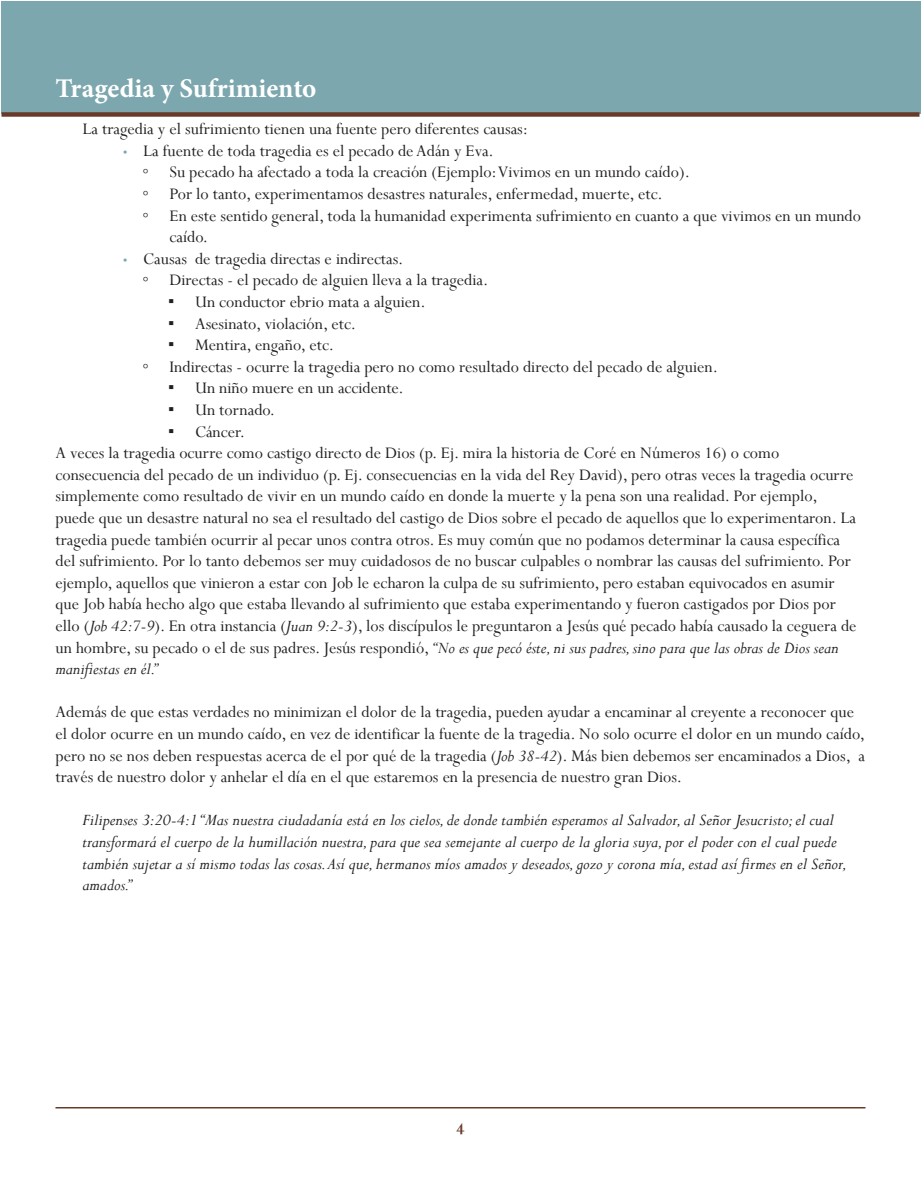
<style>
.page{position:relative;width:921px;height:1191px;background:#fff}
.page>*{position:absolute;margin:0;border:0;box-sizing:border-box;transform-origin:0 0}
.t1{font:700 27px "Minion Pro";color:#fff}
.Sub_Headers__A__B__C{font:18px/21.6px "Perpetua";color:#231f20}
.Scripture{font:italic 18px/21.6px "Perpetua";color:#231f20}
.t2{font:700 18px "Perpetua";color:#683a2a}
.s1{font-family:"Myriad Pro";font-size:15px;color:#7ca7ae}
.s2{font-family:"Times New Roman"}
.s3{font-style:italic}
</style>
<div class="page">
<div style="left:2px;top:2px;width:919px;height:112px;background:#7ca7ae"></div>
<hr style="left:56px;top:1107px;width:810px;height:1px;background:#683a2a">
<div style="left:2px;top:112px;width:918px;height:5px;background:#683a2a"></div>
<h1 class="t1" style="left:56px;top:69px;width:262px">Tragedia y Sufrimiento</h1>
<p class="Sub_Headers__A__B__C" style="left:82px;top:118px;width:447px">La tragedia y el sufrimiento tienen una fuente pero diferentes causas:</p>
<p class="Sub_Headers__A__B__C" style="left:123px;top:140px;width:372px"><span class="s1">•</span> La fuente de toda tragedia es el pecado de Adán y Eva.</p>
<p class="Sub_Headers__A__B__C" style="left:142px;top:161px;width:549px"><span class="s2">◦</span> Su pecado ha afectado a toda la creación (Ejemplo: Vivimos en un mundo caído).</p>
<p class="Sub_Headers__A__B__C" style="left:142px;top:183px;width:522px"><span class="s2">◦</span> Por lo tanto, experimentamos desastres naturales, enfermedad, muerte, etc.</p>
<p class="Sub_Headers__A__B__C" style="left:170px;top:204px;width:693px;text-indent:-27px"><span class="s2">◦</span> En este sentido general, toda la humanidad experimenta sufrimiento en cuanto a que vivimos en un mundo caído.</p>
<p class="Sub_Headers__A__B__C" style="left:123px;top:248px;width:282px"><span class="s1">•</span> Causas de tragedia directas e indirectas.</p>
<p class="Sub_Headers__A__B__C" style="left:142px;top:269px;width:347px"><span class="s2">◦</span> Directas - el pecado de alguien lleva a la tragedia.</p>
<p class="Sub_Headers__A__B__C" style="left:168px;top:291px;width:259px"><span class="s2">▪</span> Un conductor ebrio mata a alguien.</p>
<p class="Sub_Headers__A__B__C" style="left:168px;top:312px;width:190px"><span class="s2">▪</span> Asesinato, violación, etc.</p>
<p class="Sub_Headers__A__B__C" style="left:168px;top:334px;width:168px"><span class="s2">▪</span> Mentira, engaño, etc.</p>
<p class="Sub_Headers__A__B__C" style="left:142px;top:356px;width:577px"><span class="s2">◦</span> Indirectas - ocurre la tragedia pero no como resultado directo del pecado de alguien.</p>
<p class="Sub_Headers__A__B__C" style="left:168px;top:377px;width:237px"><span class="s2">▪</span> Un niño muere en un accidente.</p>
<p class="Sub_Headers__A__B__C" style="left:168px;top:399px;width:109px"><span class="s2">▪</span> Un tornado.</p>
<p class="Sub_Headers__A__B__C" style="left:168px;top:420px;width:78px"><span class="s2">▪</span> Cáncer.</p>
<p class="Sub_Headers__A__B__C" style="left:56px;top:442px;width:803px">A veces la tragedia ocurre como castigo directo de Dios (p. Ej. mira la historia de Coré en Números 16) o como consecuencia del pecado de un individuo (p. Ej. consecuencias en la vida del Rey David), pero otras veces la tragedia ocurre simplemente como resultado de vivir en un mundo caído en donde la muerte y la pena son una realidad. Por ejemplo, puede que un desastre natural no sea el resultado del castigo de Dios sobre el pecado de aquellos que lo experimentaron. La tragedia puede también ocurrir al pecar unos contra otros. Es muy común que no podamos determinar la causa específica del sufrimiento. Por lo tanto debemos ser muy cuidadosos de no buscar culpables o nombrar las causas del sufrimiento. Por ejemplo, aquellos que vinieron a estar con Job le echaron la culpa de su sufrimiento, pero estaban equivocados en asumir que Job había hecho algo que estaba llevando al sufrimiento que estaba experimentando y fueron castigados por Dios por ello (<span class="s3">Job 42:7-9</span>). En otra instancia (<span class="s3">Juan 9:2-3</span>), los discípulos le preguntaron a Jesús qué pecado había causado la ceguera de un hombre, su pecado o el de sus padres. Jesús respondió, <span class="s3">“No es que pecó éste, ni sus padres, sino para que las obras de Dios sean manifiestas en él.”</span></p>
<p class="Sub_Headers__A__B__C" style="left:56px;top:701px;width:811px">Además de que estas verdades no minimizan el dolor de la tragedia, pueden ayudar a encaminar al creyente a reconocer que el dolor ocurre en un mundo caído, en vez de identificar la fuente de la tragedia. No solo ocurre el dolor en un mundo caído, pero no se nos deben respuestas acerca de el por qué de la tragedia (<span class="s3">Job 38-42</span>). Más bien debemos ser encaminados a Dios, a través de nuestro dolor y anhelar el día en el que estaremos en la presencia de nuestro gran Dios.</p>
<p class="Scripture" style="left:82px;top:809px;width:766px">Filipenses 3:20-4:1 “Mas nuestra ciudadanía está en los cielos, de donde también esperamos al Salvador, al Señor Jesucristo; el cual transformará el cuerpo de la humillación nuestra, para que sea semejante al cuerpo de la gloria suya, por el poder con el cual puede también sujetar a sí mismo todas las cosas. Así que, hermanos míos amados y deseados, gozo y corona mía, estad así firmes en el Señor, amados.”</p>
<p class="t2" style="left:456px;top:1117px;width:10px">4</p>
</div>
